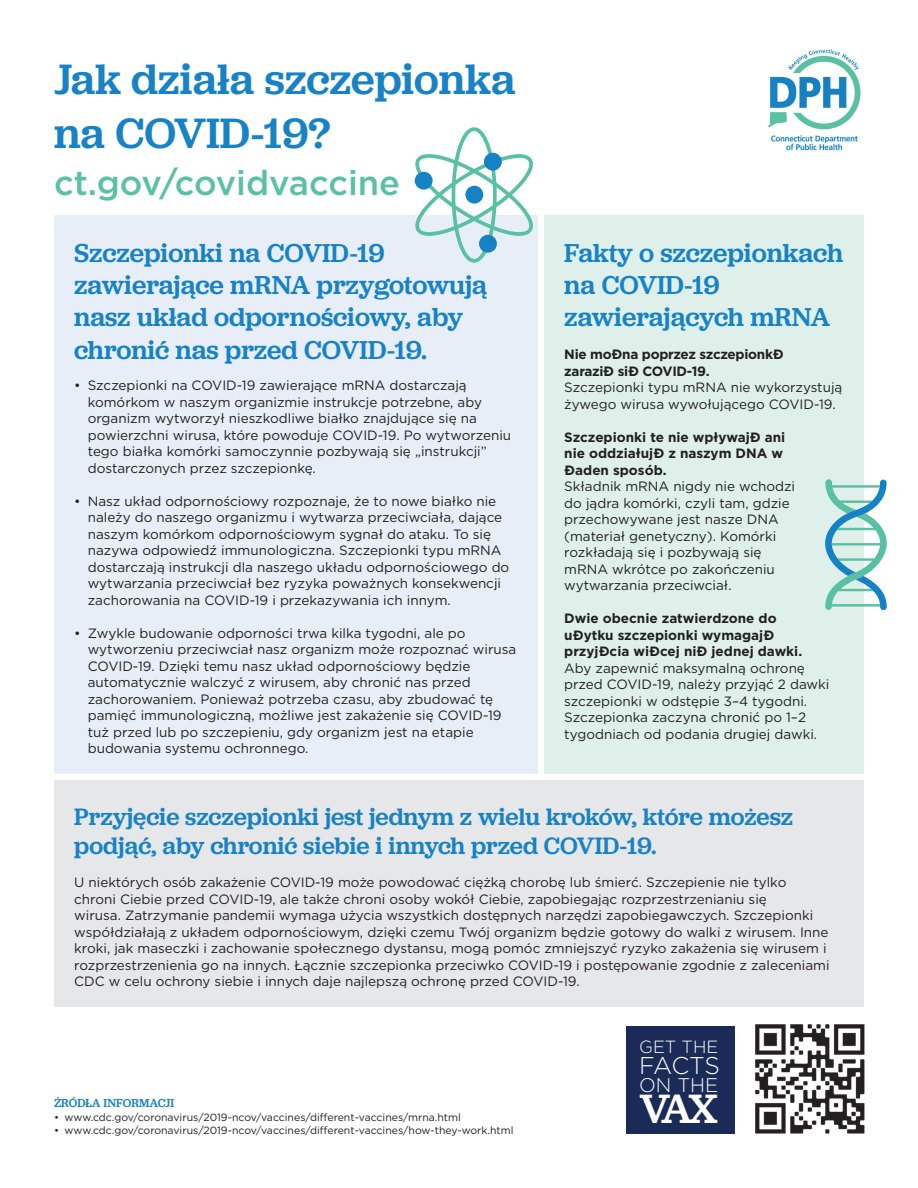
<style>
.page{position:relative;width:918px;height:1188px;background:#fff}
.page>*{position:absolute;margin:0;border:0;box-sizing:border-box;transform-origin:0 0}
.t1{font:500 44.25px "Jubilat";color:#1782c5}
.t2{font:500 42.6px "Jubilat";color:#fff}
.t3{font:500 34.5px "Gotham";color:#5ac1a3}
.t4{font:500 27px/32.4px "Jubilat";color:#1782c5}
.t5{font:500 24.75px/29.7px "Jubilat";color:#1782c5}
.t6{font:300 24.15px "Gotham";letter-spacing:-.03em;color:#fff}
.t7{font:300 19.65px "Gotham";color:#fff}
.t8{font:300 17.7px "Gotham";color:#fff}
.t9{font:13.5px/16.5px "Gotham";color:#231f20}
.t10{font:700 13.5px/16.5px "Gotham";color:#231f20}
.t11{font:700 13.5px/16.5px "Gotham";letter-spacing:-.02em;color:#231f20}
.t12{font:500 12px "Jubilat";color:#1782c5}
.t13{font:10.5px "Gotham";color:#231f20}
</style>
<div class="page">
<div style="left:54px;top:215px;width:483px;height:558px;background:#e7eef8"></div>
<div style="left:544px;top:215px;width:320px;height:558px;background:#def0e9"></div>
<img style="left:755px;top:1024px;width:110px;height:110px">
<div style="left:54px;top:780px;width:810px;height:227px;background:#e6e7e9"></div>
<img style="left:768px;top:49px;width:93px;height:102px">
<svg style="left:414px;top:127px;width:119px;height:136px"></svg>
<div style="left:415px;top:172px;width:18px;height:18px;background:#1582c5;border-radius:50%"></div>
<div style="left:484px;top:153px;width:18px;height:18px;background:#1582c5;border-radius:50%"></div>
<div style="left:479px;top:235px;width:18px;height:18px;background:#1582c5;border-radius:50%"></div>
<div style="left:465px;top:186px;width:18px;height:18px;background:#1582c5;border-radius:50%"></div>
<svg style="left:825px;top:479px;width:62px;height:131px"></svg>
<div style="left:627px;top:1026px;width:108px;height:108px;background:#1b2b57"></div>
<p class="t1" style="left:54px;top:51px;width:463px">Jak działa szczepionka</p>
<h1 class="t1" style="left:54px;top:104px;width:278px">na COVID-19?</h1>
<h1 class="t3" style="left:54px;top:160px;width:348px">ct.gov/covidvaccine</h1>
<p class="t4" style="left:74px;top:235px;width:312px">Szczepionki na COVID-19</p>
<h2 class="t4" style="left:74px;top:268px;width:414px">zawierające mRNA przygotowują nasz układ odpornościowy, aby chronić nas przed COVID-19.</h2>
<p class="t9" style="left:88px;top:377px;width:425px;text-indent:-14px">• Szczepionki na COVID-19 zawierające mRNA dostarczają komórkom w naszym organizmie instrukcje potrzebne, aby organizm wytworzył nieszkodliwe białko znajdujące się na powierzchni wirusa, które powoduje COVID-19. Po wytworzeniu tego białka komórki samoczynnie pozbywają się „instrukcji” dostarczonych przez szczepionkę.</p>
<p class="t9" style="left:88px;top:492px;width:423px;text-indent:-14px">• Nasz układ odpornościowy rozpoznaje, że to nowe białko nie należy do naszego organizmu i wytwarza przeciwciała, dające naszym komórkom odpornościowym sygnał do ataku. To się nazywa odpowiedź immunologiczna. Szczepionki typu mRNA dostarczają instrukcji dla naszego układu odpornościowego do wytwarzania przeciwciał bez ryzyka poważnych konsekwencji zachorowania na COVID-19 i przekazywania ich innym.</p>
<p class="t9" style="left:88px;top:624px;width:430px;text-indent:-14px">• Zwykle budowanie odporności trwa kilka tygodni, ale po wytworzeniu przeciwciał nasz organizm może rozpoznać wirusa COVID-19. Dzięki temu nasz układ odpornościowy będzie automatycznie walczyć z wirusem, aby chronić nas przed zachorowaniem. Ponieważ potrzeba czasu, aby zbudować tę pamięć immunologiczną, możliwe jest zakażenie się COVID-19 tuż przed lub po szczepieniu, gdy organizm jest na etapie budowania systemu ochronnego.</p>
<h2 class="t4" style="left:564px;top:235px;width:280px">Fakty o szczepionkach na COVID-19 zawierających mRNA</h2>
<p class="t11" style="left:564px;top:346px;width:221px">Nie można poprzez szczepionkż zaraziż siż COVID-19.</p>
<p class="t9" style="left:564px;top:379px;width:280px">Szczepionki typu mRNA nie wykorzystują żywego wirusa wywołującego COVID-19.</p>
<p class="t10" style="left:564px;top:428px;width:223px">Szczepionki te nie wpływajż ani nie oddziałujż z naszym DNA w żaden sposób.</p>
<p class="t9" style="left:564px;top:478px;width:232px">Składnik mRNA nigdy nie wchodzi do jądra komórki, czyli tam, gdzie przechowywane jest nasze DNA (materiał genetyczny). Komórki rozkładają się i pozbywają się mRNA wkrótce po zakończeniu wytwarzania przeciwciał.</p>
<p class="t10" style="left:564px;top:610px;width:239px">Dwie obecnie zatwierdzone do użytku szczepionki wymagajż przyjżcia wiżcej niż jednej dawki.</p>
<p class="t9" style="left:564px;top:659px;width:267px">Aby zapewnić maksymalną ochronę przed COVID-19, należy przyjąć 2 dawki szczepionki w odstępie 3–4 tygodni.<br>Szczepionka zaczyna chronić po 1–2 tygodniach od podania drugiej dawki.</p>
<h2 class="t5" style="left:74px;top:801px;width:721px">Przyjęcie szczepionki jest jednym z wielu kroków, które możesz podjąć, aby chronić siebie i innych przed COVID-19.</h2>
<p class="t9" style="left:74px;top:874px;width:757px">U niektórych osób zakażenie COVID-19 może powodować ciężką chorobę lub śmierć. Szczepienie nie tylko chroni Ciebie przed COVID-19, ale także chroni osoby wokół Ciebie, zapobiegając rozprzestrzenianiu się<br>wirusa. Zatrzymanie pandemii wymaga użycia wszystkich dostępnych narzędzi zapobiegawczych. Szczepionki współdziałają z układem odpornościowym, dzięki czemu Twój organizm będzie gotowy do walki z wirusem. Inne kroki, jak maseczki i zachowanie społecznego dystansu, mogą pomóc zmniejszyć ryzyko zakażenia się wirusem i rozprzestrzenienia go na innych. Łącznie szczepionka przeciwko COVID-19 i postępowanie zgodnie z zaleceniami CDC w celu ochrony siebie i innych daje najlepszą ochronę przed COVID-19.</p>
<p class="t12" style="left:54px;top:1095px;width:122px">ŹRÓDŁA INFORMACJI</p>
<p class="t13" style="left:54px;top:1110px;width:408px">• www.cdc.gov/coronavirus/2019-ncov/vaccines/diferent-vaccines/mrna.html</p>
<p class="t13" style="left:54px;top:1124px;width:461px">• www.cdc.gov/coronavirus/2019-ncov/vaccines/diferent-vaccines/how-they-work.html</p>
<p class="t8" style="left:639px;top:1035px;width:81px">GET THE</p>
<p class="t6" style="left:639px;top:1050px;width:82px">FACTS</p>
<p class="t7" style="left:639px;top:1073px;width:81px">ON THE</p>
<p class="t2" style="left:639px;top:1081px;width:80px">VAX</p>
</div>
